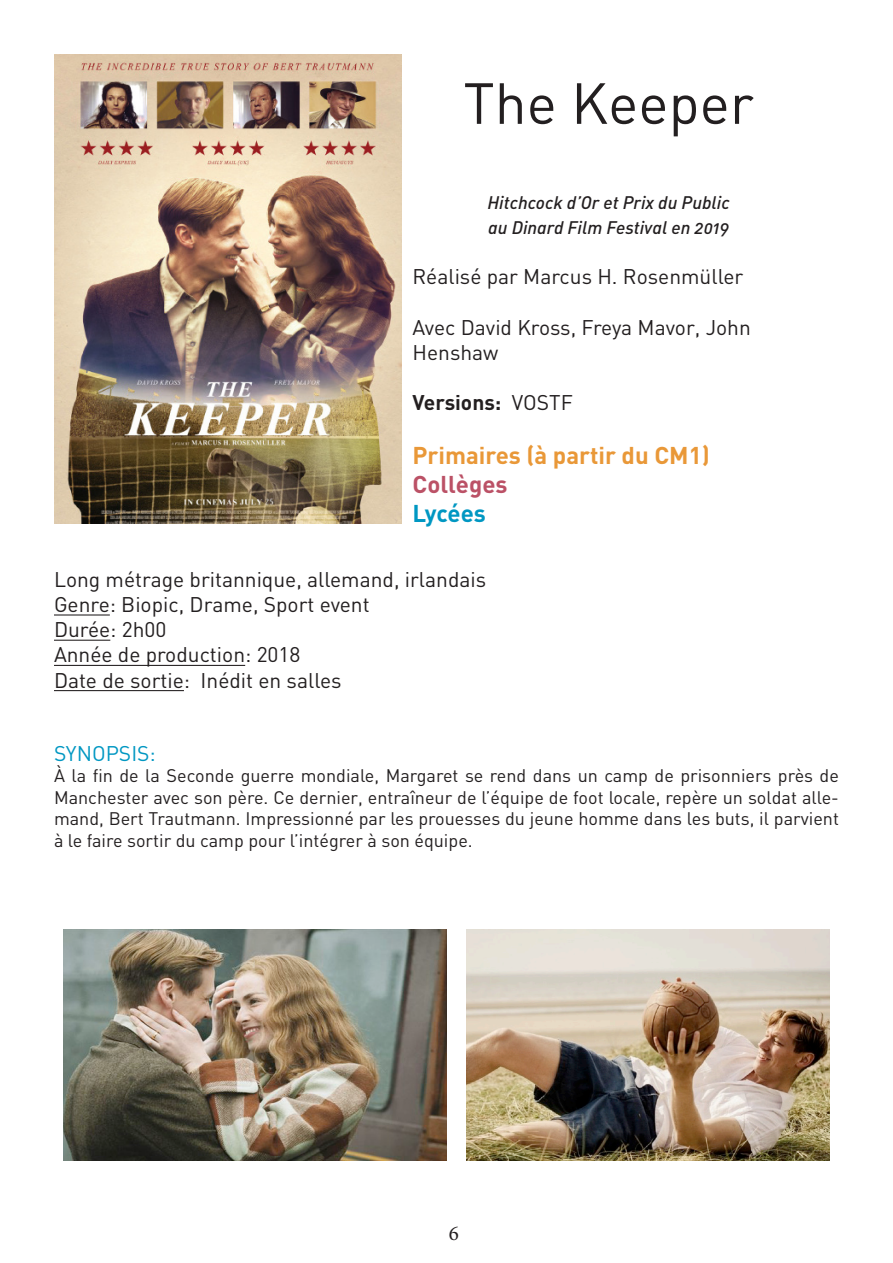
<style>
.page{position:relative;width:893px;height:1263px;background:#fff}
.page>*{position:absolute;margin:0;border:0;box-sizing:border-box;transform-origin:0 0}
.t1{font:57px "DIN";color:#231f20}
.t2{font:700 24px "DIN";color:#e99838}
.t3{font:700 24px "DIN";color:#bb5166}
.t4{font:700 24px "DIN";letter-spacing:-.01em;color:#0097c2}
.t5{font:21px/25.2px "DIN";color:#231f20}
.t6{font:700 21px "DIN";color:#231f20}
.t7{font:21px "DIN";color:#0097c2}
.t8{font:21px "Minion Pro";color:#231f20}
.t9{font:18px/21.6px "DIN";color:#231f20;text-align:justify}
.t10{font:18px "DIN Medium Italic Alt";color:#231f20}
.s1{font-weight:400}
</style>
<div class="page">
<img style="left:54px;top:54px;width:348px;height:469px">
<hr style="left:54px;top:614px;width:56px;height:1px;background:#231f20">
<hr style="left:54px;top:640px;width:56px;height:1px;background:#231f20">
<hr style="left:54px;top:665px;width:191px;height:1px;background:#231f20">
<hr style="left:54px;top:690px;width:130px;height:1px;background:#231f20">
<img style="left:64px;top:929px;width:382px;height:231px">
<img style="left:467px;top:929px;width:362px;height:231px">
<p class="t1" style="left:463px;top:68px;width:292px">The Keeper</p>
<p class="t10" style="left:487px;top:191px;width:244px">Hitchcock d’Or et Prix du Public</p>
<p class="t10" style="left:488px;top:216px;width:242px">au Dinard Film Festival en 2019</p>
<p class="t5" style="left:412px;top:264px;width:332px">Réalisé par Marcus H. Rosenmüller</p>
<p class="t5" style="left:412px;top:314px;width:340px">Avec David Kross, Freya Mavor, John<br>Henshaw</p>
<p class="t6" style="left:412px;top:389px;width:162px">Versions: <span class="s1">VOSTF</span></p>
<p class="t2" style="left:412px;top:440px;width:299px">Primaires (à partir du CM1)</p>
<p class="t3" style="left:412px;top:469px;width:97px">Collèges</p>
<p class="t4" style="left:412px;top:498px;width:75px">Lycées</p>
<p class="t5" style="left:54px;top:566px;width:434px">Long métrage britannique, allemand, irlandais</p>
<p class="t5" style="left:54px;top:591px;width:317px">Genre: Biopic, Drame, Sport event</p>
<p class="t5" style="left:54px;top:617px;width:114px">Durée: 2h00</p>
<p class="t5" style="left:54px;top:642px;width:248px">Année de production: 2018</p>
<p class="t5" style="left:54px;top:667px;width:289px">Date de sortie: Inédit en salles</p>
<p class="t7" style="left:54px;top:740px;width:103px">SYNOPSIS:</p>
<p class="t9" style="left:54px;top:764px;width:786px">À la fin de la Seconde guerre mondiale, Margaret se rend dans un camp de prisonniers près de Manchester avec son père. Ce dernier, entraîneur de l’équipe de foot locale, repère un soldat alle&shy;mand, Bert Trautmann. Impressionné par les prouesses du jeune homme dans les buts, il parvient à le faire sortir du camp pour l’intégrer à son équipe.</p>
<p class="t8" style="left:449px;top:1219px;width:12px">6</p>
</div>
